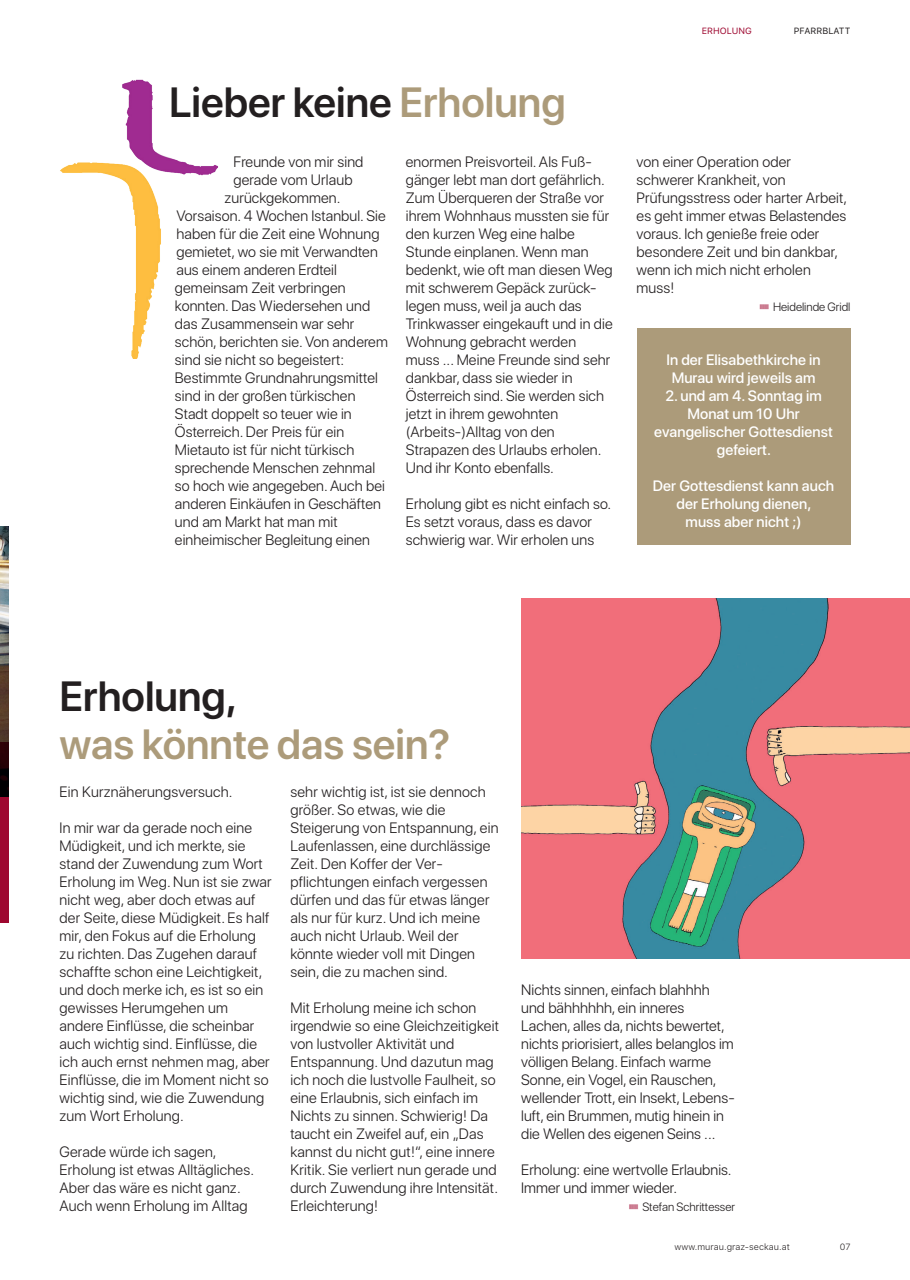
<style>
.page{position:relative;width:910px;height:1280px;background:#fff}
.page>*{position:absolute;margin:0;border:0;box-sizing:border-box;transform-origin:0 0}
.t1{font:600 42px "SF Pro Display";color:#231f20}
.t2{font:600 42px "SF Pro Display";color:#ac9b7a}
.t3{font:300 15px/18px "SF Pro Display";letter-spacing:.01em;color:#231f20}
.t4{font:500 15px/18px "SF Pro Display";letter-spacing:.005em;color:#fff;text-align:center}
.t5{font:300 12px "SF Pro Display";color:#231f20}
.t6{font:300 9px "SF Pro Text";letter-spacing:.005em;color:#231f20}
.t7{font:9px "SF Pro Text";letter-spacing:.005em;color:#231f20}
.t8{font:9px "SF Pro Text";letter-spacing:.005em;color:#9e0830}
.s1{color:#ac9b7a}
</style>
<div class="page">
<div style="left:637px;top:329px;width:213px;height:216px;background:#ac9b7a"></div>
<img style="left:0;top:527px;width:9px;height:216px">
<svg style="left:0;top:743px;width:9px;height:180px;background:#750523"></svg>
<img style="left:521px;top:599px;width:389px;height:360px">
<img style="left:60px;top:79px;width:158px;height:280px">
<h1 class="t1" style="left:169px;top:72px;width:398px">Lieber keine <span class="s1">Erholung</span></h1>
<p class="t3" style="left:233px;top:152px;width:132px">Freunde von mir sind</p>
<p class="t3" style="left:233px;top:170px;width:121px">gerade vom Urlaub</p>
<p class="t3" style="left:224px;top:188px;width:117px">zurückgekommen.</p>
<p class="t3" style="left:176px;top:206px;width:211px">Vorsaison. 4 Wochen Istanbul. Sie</p>
<p class="t3" style="left:176px;top:224px;width:205px">haben für die Zeit eine Wohnung</p>
<p class="t3" style="left:176px;top:242px;width:203px">gemietet, wo sie mit Verwandten</p>
<p class="t3" style="left:176px;top:260px;width:162px">aus einem anderen Erdteil</p>
<p class="t3" style="left:175px;top:278px;width:172px">gemeinsam Zeit verbringen</p>
<p class="t3" style="left:175px;top:296px;width:197px">konnten. Das Wiedersehen und</p>
<p class="t3" style="left:175px;top:314px;width:181px">das Zusammensein war sehr</p>
<p class="t3" style="left:175px;top:332px;width:215px">schön, berichten sie. Von anderem</p>
<p class="t3" style="left:175px;top:350px;width:171px">sind sie nicht so begeistert:</p>
<p class="t3" style="left:175px;top:368px;width:204px">Bestimmte Grundnahrungsmittel</p>
<p class="t3" style="left:175px;top:386px;width:182px">sind in der großen türkischen</p>
<p class="t3" style="left:175px;top:404px;width:178px">Stadt doppelt so teuer wie in</p>
<p class="t3" style="left:175px;top:422px;width:171px">Österreich. Der Preis für ein</p>
<p class="t3" style="left:175px;top:440px;width:181px">Mietauto ist für nicht türkisch</p>
<p class="t3" style="left:175px;top:458px;width:202px">sprechende Menschen zehnmal</p>
<p class="t3" style="left:175px;top:476px;width:211px">so hoch wie angegeben. Auch bei</p>
<p class="t3" style="left:175px;top:494px;width:207px">anderen Einkäufen in Geschäften</p>
<p class="t3" style="left:175px;top:512px;width:164px">und am Markt hat man mit</p>
<p class="t3" style="left:175px;top:530px;width:197px">einheimischer Begleitung einen</p>
<p class="t3" style="left:406px;top:152px;width:209px">enormen Preisvorteil. Als Fuß&shy;gänger lebt man dort gefährlich.<br>Zum Überqueren der Straße vor ihrem Wohnhaus mussten sie für den kurzen Weg eine halbe<br>Stunde einplanen. Wenn man bedenkt, wie oft man diesen Weg mit schwerem Gepäck zurück&shy;legen muss, weil ja auch das<br>Trinkwasser eingekauft und in die<br>Wohnung gebracht werden muss ... Meine Freunde sind sehr dankbar, dass sie wieder in<br>Österreich sind. Sie werden sich jetzt in ihrem gewohnten (Arbeits-)Alltag von den<br>Strapazen des Urlaubs erholen.<br>Und ihr Konto ebenfalls.</p>
<p class="t3" style="left:406px;top:494px;width:207px">Erholung gibt es nicht einfach so.<br>Es setzt voraus, dass es davor schwierig war. Wir erholen uns</p>
<p class="t8" style="left:702px;top:24px;width:52px">ERHOLUNG</p>
<p class="t7" style="left:794px;top:24px;width:58px">PFARRBLATT</p>
<p class="t3" style="left:637px;top:152px;width:212px">von einer Operation oder schwerer Krankheit, von<br>Prüfungsstress oder harter Arbeit, es geht immer etwas Belastendes voraus. Ich genieße freie oder besondere Zeit und bin dankbar, wenn ich mich nicht erholen muss!</p>
<p class="t5" style="left:773px;top:298px;width:79px">Heidelinde Gridl</p>
<p class="t4" style="left:666px;top:350px;width:156px">In der Elisabethkirche in<br>Murau wird jeweils am</p>
<p class="t4" style="left:654px;top:386px;width:180px">2. und am 4. Sonntag im<br>Monat um 10 Uhr evangelischer Gottesdienst gefeiert.</p>
<p class="t4" style="left:653px;top:476px;width:183px">Der Gottesdienst kann auch der Erholung dienen,<br>muss aber nicht ;)</p>
<h1 class="t1" style="left:60px;top:666px;width:179px">Erholung,</h1>
<h1 class="t2" style="left:60px;top:714px;width:392px">was könnte das sein?</h1>
<p class="t3" style="left:290px;top:782px;width:210px">sehr wichtig ist, ist sie dennoch größer. So etwas, wie die<br>Steigerung von Entspannung, ein<br>Laufenlassen, eine durchlässige<br>Zeit. Den Koffer der Ver&shy;pflichtungen einfach vergessen dürfen und das für etwas länger als nur für kurz. Und ich meine auch nicht Urlaub. Weil der könnte wieder voll mit Dingen sein, die zu machen sind.</p>
<p class="t3" style="left:290px;top:998px;width:210px">Mit Erholung meine ich schon irgendwie so eine Gleichzeitigkeit von lustvoller Aktivität und<br>Entspannung. Und dazutun mag ich noch die lustvolle Faulheit, so eine Erlaubnis, sich einfach im<br>Nichts zu sinnen. Schwierig! Da taucht ein Zweifel auf, ein „Das kannst du nicht gut!“, eine innere<br>Kritik. Sie verliert nun gerade und durch Zuwendung ihre Intensität.<br>Erleichterung!</p>
<p class="t3" style="left:60px;top:782px;width:175px">Ein Kurznäherungsversuch.</p>
<p class="t3" style="left:60px;top:818px;width:214px">In mir war da gerade noch eine<br>Müdigkeit, und ich merkte, sie stand der Zuwendung zum Wort<br>Erholung im Weg. Nun ist sie zwar nicht weg, aber doch etwas auf der Seite, diese Müdigkeit. Es half mir, den Fokus auf die Erholung zu richten. Das Zugehen darauf schaffte schon eine Leichtigkeit, und doch merke ich, es ist so ein gewisses Herumgehen um andere Einflüsse, die scheinbar auch wichtig sind. Einflüsse, die ich auch ernst nehmen mag, aber<br>Einflüsse, die im Moment nicht so wichtig sind, wie die Zuwendung zum Wort Erholung.</p>
<p class="t3" style="left:60px;top:1142px;width:196px">Gerade würde ich sagen,<br>Erholung ist etwas Alltägliches.<br>Aber das wäre es nicht ganz.<br>Auch wenn Erholung im Alltag</p>
<p class="t3" style="left:521px;top:980px;width:215px">Nichts sinnen, einfach blahhhh und bähhhhhh, ein inneres Lachen, alles da, nichts bewertet, nichts priorisiert, alles belanglos im völligen Belang. Einfach warme Sonne, ein Vogel, ein Rauschen, wellender Trott, ein Insekt, Lebens&shy;luft, ein Brummen, mutig hinein in die Wellen des eigenen Seins ...</p>
<p class="t3" style="left:521px;top:1160px;width:212px">Erholung: eine wertvolle Erlaubnis.<br>Immer und immer wieder.</p>
<p class="t5" style="left:642px;top:1198px;width:94px">Stefan Schrittesser</p>
<p class="t6" style="left:675px;top:1240px;width:117px">www.murau.graz-seckau.at</p>
<p class="t6" style="left:840px;top:1240px;width:12px">07</p>
</div>
